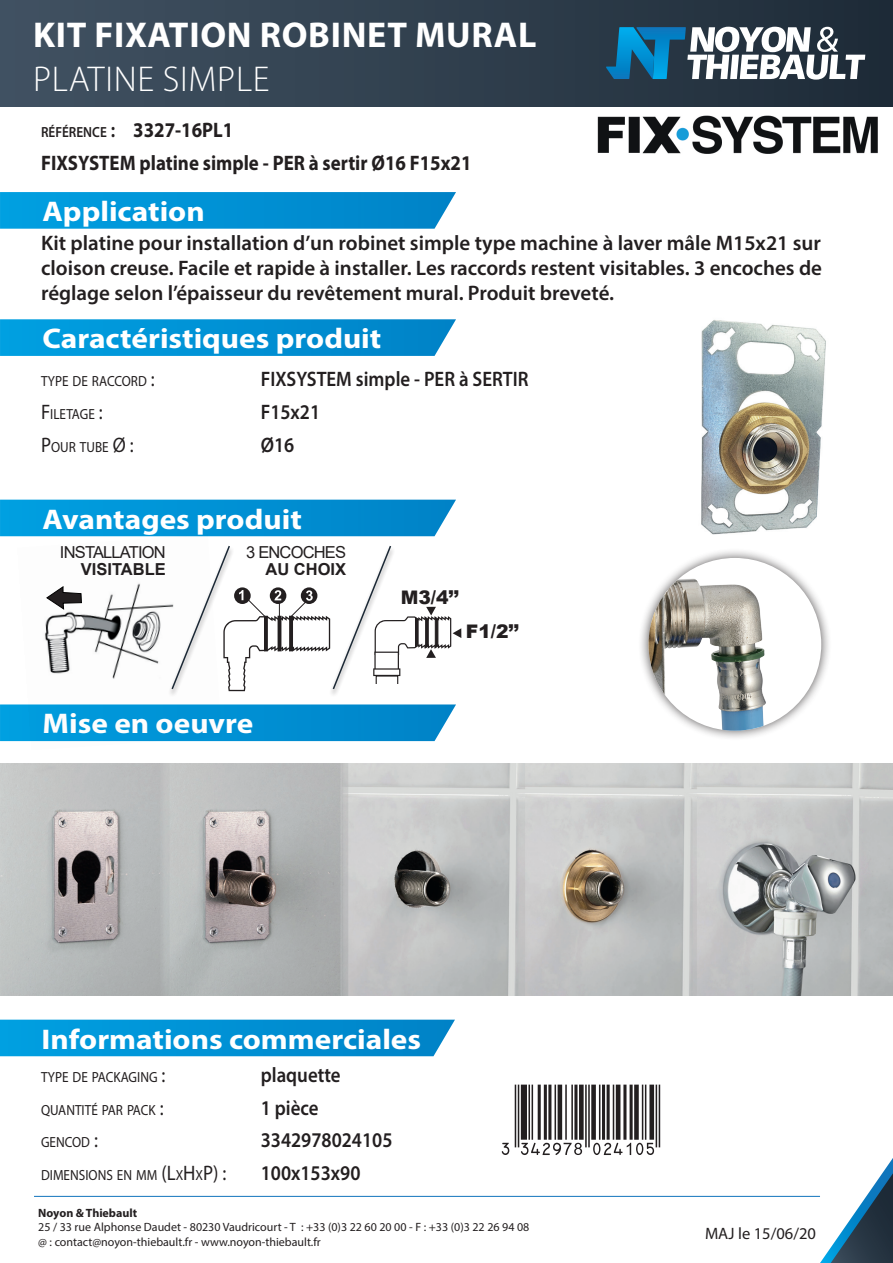
<style>
.page{position:relative;width:893px;height:1263px;background:#fff}
.page>*{position:absolute;margin:0;border:0;box-sizing:border-box;transform-origin:0 0}
.t1{font:700 36px "Myriad Pro";letter-spacing:.02em;color:#fff}
.t2{font:300 36px "Myriad Pro";letter-spacing:.02em;color:#fff}
.t3{font:700 28.5px "Myriad Pro";color:#fff;scale:1.1 1}
.t4{font:600 21px/25.2px "Myriad Pro";color:#231f20;text-align:justify}
.t5{font:600 21px/33.5px "Myriad Pro";color:#231f20;scale:.9 1}
.t6{font:700 21px/33.5px "Myriad Pro";color:#231f20;scale:.9 1}
.t7{font:900 18.75px "Arial";color:#231f20}
.t8{font:16.5px "Arial";letter-spacing:-.05em;color:#231f20}
.t9{font:700 16.5px "Arial";color:#231f20}
.t10{font:16.5px "Myriad Pro";color:#231f20}
.t11{font:14.7px "Myriad Pro";color:#231f20;scale:.9 1}
.t12{font:600 14.7px "Myriad Pro";color:#231f20;scale:.9 1}
.t13{font:12px/14.4px "Myriad Pro";color:#231f20}
.t14{font:700 12px "Myriad Pro";color:#231f20}
.s1{font-size:21px}
</style>
<div class="page">
<div style="left:0;top:0;width:893px;height:106px;background:linear-gradient(to right,#415262,#1e2c38)"></div>
<svg style="left:606px;top:27px;width:259px;height:53px"></svg>
<svg style="left:820px;top:1158px;width:73px;height:105px"></svg>
<hr style="left:34px;top:1196px;width:786px;height:1px;background:#1074bc">
<svg style="left:0;top:192px;width:456px;height:37px;background:#0794d5"></svg>
<svg style="left:0;top:319px;width:456px;height:37px;background:#0794d5"></svg>
<svg style="left:0;top:500px;width:456px;height:36px;background:#0593d5"></svg>
<svg style="left:0;top:704px;width:456px;height:37px;background:#0e92d1"></svg>
<svg style="left:0;top:1020px;width:455px;height:36px;background:#0694d5"></svg>
<img style="left:17px;top:534px;width:205px;height:208px">
<svg style="left:45px;top:585px;width:37px;height:26px"></svg>
<div style="left:167px;top:546px;width:67px;height:152px;background:#fdfdfd"></div>
<img style="left:597px;top:115px;width:281px;height:39px">
<svg style="left:170px;top:544px;width:291px;height:147px"></svg>
<img style="left:701px;top:320px;width:125px;height:215px">
<img style="left:0;top:763px;width:893px;height:233px">
<div style="left:638px;top:547px;width:194px;height:194px;background:#231f20;opacity:.75"></div>
<div style="left:648px;top:558px;width:173px;height:173px;background:#fff;border-radius:50%"></div>
<img style="left:648px;top:558px;width:127px;height:173px">
<h1 class="t1" style="left:33px;top:12px;width:505px">KIT FIXATION ROBINET MURAL</h1>
<h1 class="t2" style="left:33px;top:57px;width:238px">PLATINE SIMPLE</h1>
<p class="t6" style="left:41px;top:113px;width:480px;text-indent:92px">3327-16PL1<br>FIXSYSTEM platine simple - PER à sertir Ø16 F15x21</p>
<p class="t12" style="left:41px;top:123px;width:84px">RÉFÉRENCE <span class="s1">:</span></p>
<h2 class="t3" style="left:43px;top:193px;width:149px">Application</h2>
<p class="t4" style="left:41px;top:229px;width:782px">Kit platine pour installation d’un robinet simple type machine à laver mâle M15x21 sur cloison creuse. Facile et rapide à installer. Les raccords restent visitables. 3 encoches de réglage selon l’épaisseur du revêtement mural. Produit breveté.</p>
<h2 class="t3" style="left:43px;top:320px;width:310px">Caractéristiques produit</h2>
<p class="t11" style="left:41px;top:372px;width:128px">TYPE DE RACCORD <span class="s1">:</span></p>
<p class="t11" style="left:41px;top:405px;width:70px"><span class="s1">F</span>ILETAGE <span class="s1">:</span></p>
<p class="t11" style="left:41px;top:438px;width:104px"><span class="s1">P</span>OUR TUBE <span class="s1">Ø :</span></p>
<p class="t5" style="left:261px;top:361px;width:299px">FIXSYSTEM simple - PER à SERTIR</p>
<p class="t5" style="left:261px;top:395px;width:68px">F15x21<br>Ø16</p>
<h2 class="t3" style="left:43px;top:500px;width:237px">Avantages produit</h2>
<p class="t8" style="left:60px;top:541px;width:107px">INSTALLATION</p>
<p class="t9" style="left:81px;top:558px;width:86px">VISITABLE</p>
<p class="t8" style="left:246px;top:541px;width:101px">3 ENCOCHES</p>
<p class="t9" style="left:265px;top:558px;width:82px">AU CHOIX</p>
<h2 class="t3" style="left:43px;top:705px;width:193px">Mise en oeuvre</h2>
<p class="t7" style="left:401px;top:583px;width:60px">M3/4’’</p>
<p class="t7" style="left:466px;top:618px;width:55px">F1/2’’</p>
<h2 class="t3" style="left:41px;top:1020px;width:347px">Informations commerciales</h2>
<p class="t11" style="left:41px;top:1068px;width:140px">TYPE DE PACKAGING <span class="s1">:</span></p>
<p class="t5" style="left:261px;top:1057px;width:90px">plaquette</p>
<p class="t11" style="left:41px;top:1100px;width:138px">QUANTITÉ PAR PACK <span class="s1">:</span></p>
<p class="t5" style="left:261px;top:1090px;width:66px">1 pièce</p>
<p class="t11" style="left:41px;top:1133px;width:65px">GENCOD <span class="s1">:</span></p>
<p class="t11" style="left:41px;top:1166px;width:208px">DIMENSIONS EN MM <span class="s1">(L</span>X<span class="s1">H</span>X<span class="s1">P) :</span></p>
<p class="t5" style="left:261px;top:1123px;width:148px">3342978024105</p>
<p class="t5" style="left:261px;top:1156px;width:112px">100x153x90</p>
<p class="t14" style="left:38px;top:1205px;width:100px">Noyon &amp; Thiebault</p>
<p class="t13" style="left:38px;top:1220px;width:493px">25 / 33 rue Alphonse Daudet - 80230 Vaudricourt - T : +33 (0)3 22 60 20 00 - F : +33 (0)3 22 26 94 08 @ : contact@noyon-thiebault.fr - www.noyon-thiebault.fr</p>
<p class="t10" style="left:705px;top:1223px;width:112px">MAJ le 15/06/20</p>
</div>
